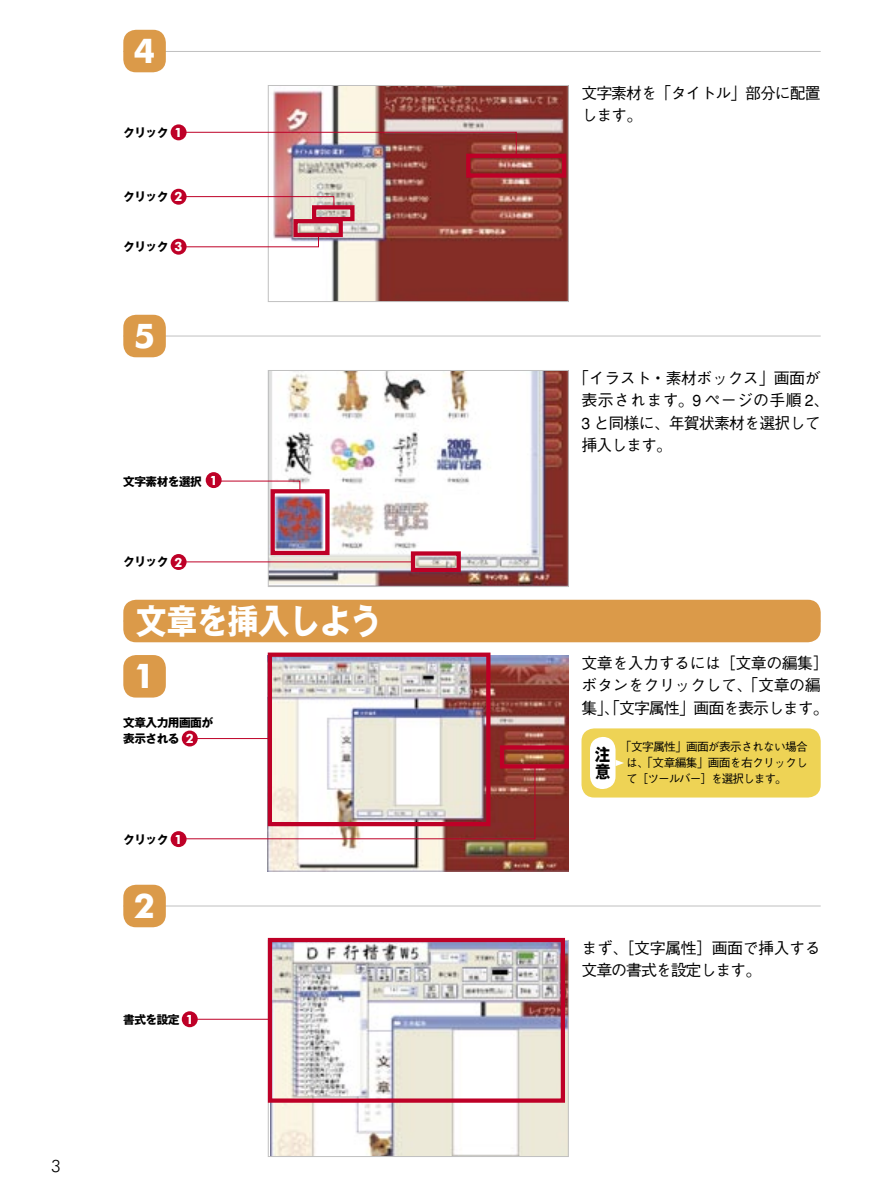
<style>
.page{position:relative;width:893px;height:1191px;background:#fff}
.page>*{position:absolute;margin:0;border:0;box-sizing:border-box;transform-origin:0 0}
.t1{font:700 34.05px "Gothic MB101";color:#fff;scale:.9 1}
.t2{font:700 34.05px "Futura BT";color:#fff}
.t3{font:700 16.95px/17px "Gothic MB101";color:#000;scale:.9 1}
.t4{font:300 16.95px "Futura BT";color:#000}
.t5{font:500 15.9px/22.4px "Gothic BBB";letter-spacing:-.03em;color:#000}
.t6{font:500 15.9px/22.4px "Gothic BBB";letter-spacing:-.05em;color:#000}
.t7{font:500 15.9px/22.4px "Gothic BBB";letter-spacing:-.065em;color:#000}
.t8{font:700 12.75px "Futura BT";color:#fff}
.t9{font:500 11.7px/15.9px "Gothic BBB";letter-spacing:-.06em;color:#000;text-align:justify}
.t10{font:700 11.7px "Gothic MB101";letter-spacing:-.045em;color:#000}
</style>
<div class="page">
<hr style="left:123px;top:51px;width:698px;height:1px;background:#c0c0c0">
<svg style="left:123px;top:30px;width:43px;height:42px;background:#dda157"></svg>
<hr style="left:123px;top:335px;width:698px;height:1px;background:#c0c0c0">
<hr style="left:123px;top:905px;width:698px;height:1px;background:#c0c0c0">
<img style="left:268px;top:655px;width:301px;height:217px">
<img style="left:270px;top:942px;width:297px;height:213px">
<svg style="left:123px;top:315px;width:43px;height:42px;background:#dda157"></svg>
<svg style="left:123px;top:655px;width:43px;height:42px;background:#dda157"></svg>
<svg style="left:123px;top:884px;width:43px;height:43px;background:#dea35a"></svg>
<img style="left:273px;top:87px;width:294px;height:213px">
<div style="left:268px;top:85px;width:301px;height:217px;border:1px solid #c0c0c0"></div>
<div style="left:123px;top:600px;width:698px;height:42px;background:#db9a49"></div>
<img style="left:270px;top:372px;width:297px;height:213px">
<div style="left:268px;top:370px;width:301px;height:217px;border:1px solid #c0c0c0"></div>
<div style="left:268px;top:652px;width:222px;height:174px;border:4px solid #be0027"></div>
<svg style="left:187px;top:766px;width:349px;height:73px"></svg>
<div style="left:182px;top:730px;width:16px;height:16px;background:#be0027;border-radius:50%"></div>
<div style="left:171px;top:124px;width:16px;height:16px;background:#be0027;border-radius:50%"></div>
<div style="left:466px;top:154px;width:100px;height:24px;border:4px solid #be0027"></div>
<svg style="left:206px;top:480px;width:95px;height:11px"></svg>
<div style="left:206px;top:472px;width:16px;height:16px;background:#be0027;border-radius:50%"></div>
<svg style="left:581px;top:728px;width:240px;height:69px;background:#efd764"></svg>
<hr style="left:196px;top:1018px;width:74px;height:1px;background:#be0027">
<div style="left:182px;top:1011px;width:16px;height:16px;background:#be0027;border-radius:50%"></div>
<div style="left:500px;top:745px;width:69px;height:23px;border:4px solid #be0027"></div>
<div style="left:268px;top:938px;width:297px;height:164px;border:4px solid #be0027"></div>
<div style="left:271px;top:489px;width:59px;height:66px;border:4px solid #be0027"></div>
<div style="left:312px;top:205px;width:43px;height:16px;border:4px solid #be0027"></div>
<div style="left:293px;top:219px;width:50px;height:18px;border:4px solid #be0027"></div>
<div style="left:171px;top:831px;width:16px;height:16px;background:#be0027;border-radius:50%"></div>
<hr style="left:196px;top:738px;width:74px;height:1px;background:#be0027">
<div style="left:171px;top:239px;width:16px;height:16px;background:#be0027;border-radius:50%"></div>
<img style="left:179px;top:131px;width:338px;height:25px">
<svg style="left:187px;top:196px;width:148px;height:13px"></svg>
<svg style="left:183px;top:234px;width:136px;height:14px"></svg>
<div style="left:171px;top:554px;width:16px;height:16px;background:#be0027;border-radius:50%"></div>
<hr style="left:181px;top:561px;width:233px;height:1px;background:#be0027">
<div style="left:411px;top:551px;width:50px;height:21px;border:4px solid #be0027"></div>
<div style="left:171px;top:189px;width:16px;height:16px;background:#be0027;border-radius:50%"></div>
<p class="t4" style="left:51px;top:1155px;width:11px">3</p>
<p class="t2" style="left:134px;top:30px;width:23px">4</p>
<p class="t10" style="left:123px;top:124px;width:47px">クリック</p>
<p class="t8" style="left:175px;top:125px;width:9px">1</p>
<p class="t10" style="left:123px;top:188px;width:47px">クリック</p>
<p class="t10" style="left:123px;top:238px;width:47px">クリック</p>
<p class="t8" style="left:175px;top:189px;width:9px">2</p>
<p class="t8" style="left:175px;top:239px;width:9px">3</p>
<p class="t2" style="left:134px;top:315px;width:23px">5</p>
<p class="t10" style="left:123px;top:473px;width:80px">文字素材を選択</p>
<p class="t8" style="left:210px;top:472px;width:9px">1</p>
<p class="t10" style="left:123px;top:553px;width:47px">クリック</p>
<p class="t8" style="left:175px;top:554px;width:9px">2</p>
<p class="t1" style="left:136px;top:597px;width:274px">文章を挿入しよう</p>
<p class="t2" style="left:134px;top:655px;width:23px">1</p>
<p class="t10" style="left:123px;top:714px;width:91px">文章入力用画面が</p>
<p class="t10" style="left:123px;top:730px;width:58px">表示される</p>
<p class="t8" style="left:186px;top:731px;width:9px">2</p>
<p class="t10" style="left:123px;top:830px;width:47px">クリック</p>
<p class="t8" style="left:175px;top:831px;width:9px">1</p>
<p class="t2" style="left:134px;top:885px;width:23px">2</p>
<p class="t10" style="left:123px;top:1011px;width:58px">書式を設定</p>
<p class="t8" style="left:186px;top:1011px;width:9px">1</p>
<p class="t7" style="left:581px;top:83px;width:241px">文字素材を「タイトル」部分に配置します。</p>
<p class="t5" style="left:581px;top:367px;width:249px;text-indent:-8px">「イラスト・素材ボックス」画面が表示されます。9 ページの手順 2、<br>3 と同様に、年賀状素材を選択して挿入します。</p>
<p class="t5" style="left:581px;top:652px;width:249px">文章を入力するには［文章の編集］ボタンをクリックして、「文章の編集」、「文字属性」画面を表示します。</p>
<p class="t3" style="left:595px;top:744px;width:18px">注意</p>
<p class="t9" style="left:626px;top:739px;width:183px;text-indent:-6px">「文字属性」画面が表示されない場合は、「文章編集」画面を右クリックして［ツールバー］を選択します。</p>
<p class="t6" style="left:581px;top:937px;width:241px">まず、［文字属性］画面で挿入する文章の書式を設定します。</p>
</div>
